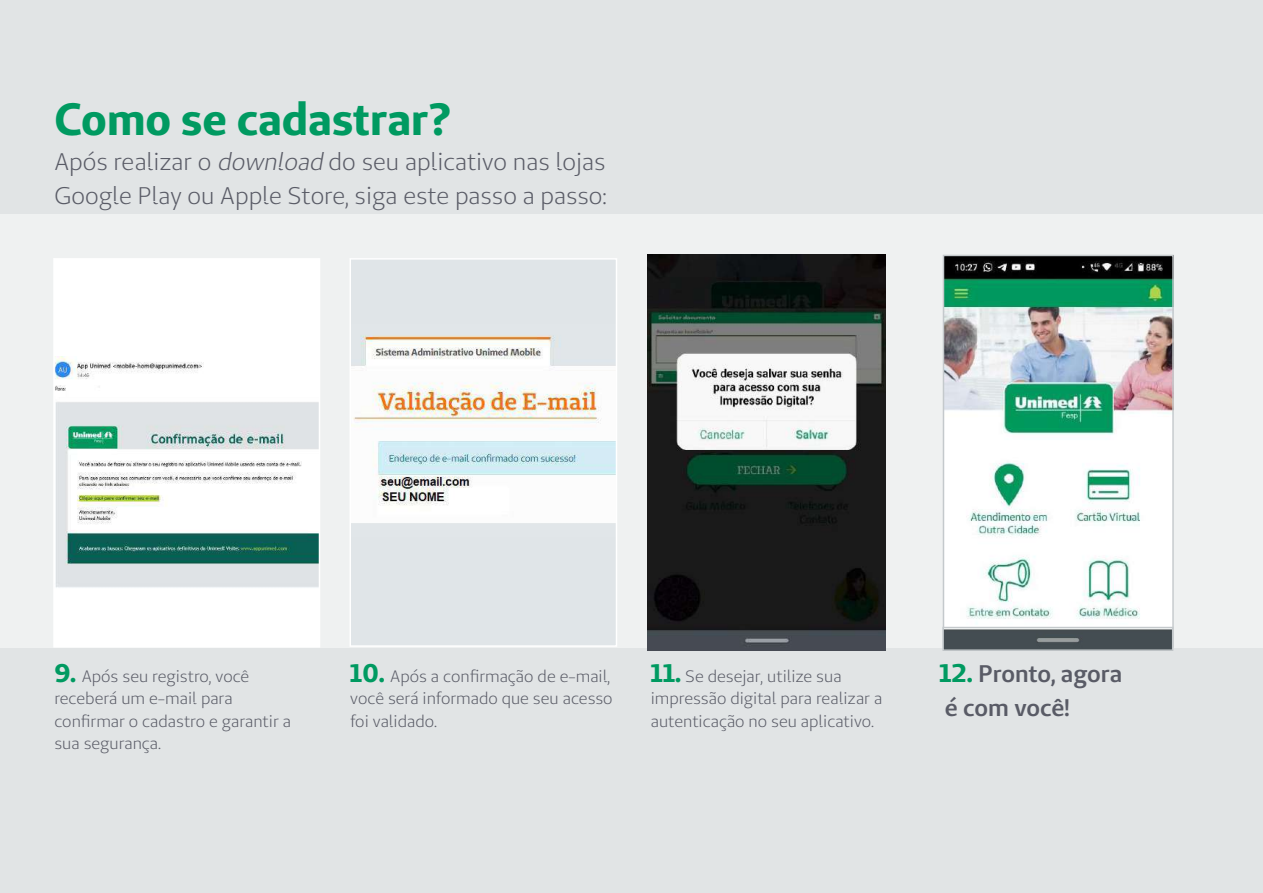
<style>
.page{position:relative;width:1263px;height:893px;background:#e1e4e5}
.page>*{position:absolute;margin:0;border:0;box-sizing:border-box;transform-origin:0 0}
.t1{font:700 45px "Unimed Sans";color:#009a61}
.t2{font:24px/34.5px "Unimed Sans";color:#595b66}
.t3{font:600 24px/34.5px "Unimed Sans";letter-spacing:-.005em;color:#595b66}
.t4{font:16.5px/22.5px "Unimed Sans";color:#595b66}
.s1{font-style:italic}
.s2{font-weight:700;font-size:25.5px;color:#009a61}
</style>
<div class="page">
<div style="left:0;top:214px;width:1262px;height:434px;background:#eff1f1"></div>
<img style="left:647px;top:255px;width:238px;height:395px">
<img style="left:946px;top:258px;width:225px;height:368px">
<div style="left:943px;top:255px;width:231px;height:393px;border:2px solid #c4c9cc"></div>
<div style="left:945px;top:630px;width:225px;height:18px;background:#444d52"></div>
<div style="left:942px;top:627px;width:231px;height:24px;border:2px solid #c4c9cc"></div>
<div style="left:54px;top:259px;width:265px;height:388px;background:#fff"></div>
<img style="left:56px;top:357px;width:261px;height:231px">
<div style="left:53px;top:258px;width:267px;height:390px;border:2px solid #fff"></div>
<div style="left:350px;top:259px;width:266px;height:387px;background:#e0e5e8"></div>
<img style="left:352px;top:335px;width:262px;height:188px">
<div style="left:349px;top:258px;width:268px;height:389px;border:2px solid #fff"></div>
<h1 class="t1" style="left:54px;top:90px;width:398px">Como se cadastrar?</h1>
<h2 class="t2" style="left:54px;top:144px;width:554px">Após realizar o <span class="s1">download</span> do seu aplicativo nas lojas<br>Google Play ou Apple Store, siga este passo a passo:</h2>
<p class="t4" style="left:54px;top:665px;width:238px"><span class="s2">9.</span> Após seu registro, você receberá um e-mail para confirmar o cadastro e garantir a sua segurança.</p>
<p class="t4" style="left:350px;top:665px;width:264px"><span class="s2">10.</span> Após a confirmação de e-mail, você será informado que seu acesso foi validado.</p>
<p class="t4" style="left:651px;top:665px;width:233px"><span class="s2">11.</span> Se desejar, utilize sua impressão digital para realizar a autenticação no seu aplicativo.</p>
<h2 class="t3" style="left:939px;top:656px;width:184px"><span class="s2">12.</span> Pronto, agora é com você!</h2>
</div>
